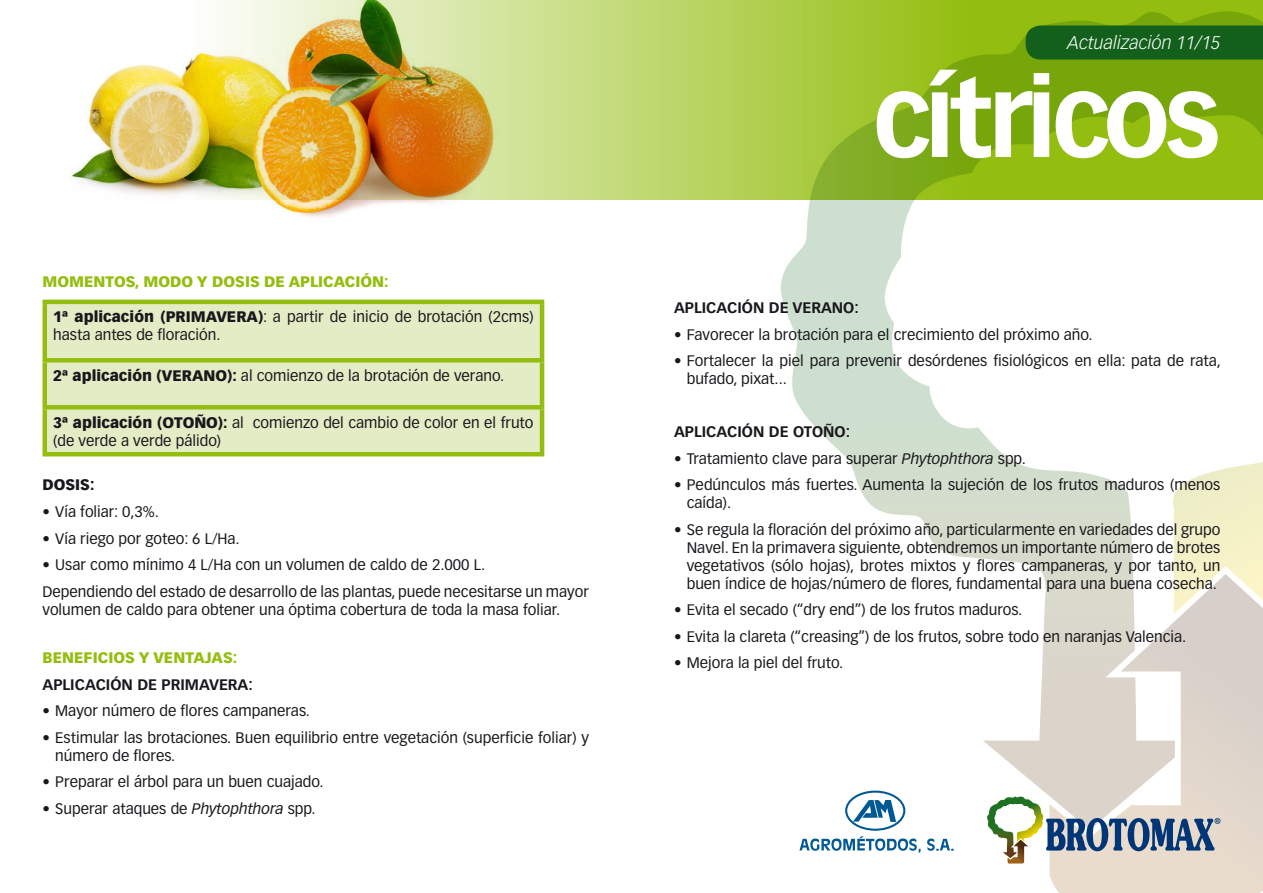
<style>
.page{position:relative;width:1263px;height:893px;background:#fff}
.page>*{position:absolute;margin:0;border:0;box-sizing:border-box;transform-origin:0 0}
.t1{font:700 108px "Vectora LH";letter-spacing:-.05em;color:#fff}
.t2{font:italic 300 18px "Vectora LH";color:#fff}
.t3{font:15px/18px "Vectora LH";color:#1a171c}
.t4{font:700 15px "Vectora LH";color:#1a171c}
.t5{font:900 15px "Vectora LH";color:#94be0f}
.t6{font:900 15px "Vectora LH";color:#1a171c}
.s1{font-weight:900}
.s2{font-style:italic}
</style>
<div class="page">
<svg style="left:500px;top:0;width:763px;height:200px;background:#bfd871"></svg>
<img style="left:69px;top:0;width:431px;height:217px">
<svg style="left:775px;top:4px;width:488px;height:827px"></svg>
<svg style="left:1040px;top:562px;width:223px;height:331px;background:#e3dcd2"></svg>
<div style="left:1025px;top:26px;width:238px;height:34px;background:#13601c"></div>
<svg style="left:846px;top:792px;width:58px;height:38px"></svg>
<div style="left:845px;top:791px;width:60px;height:40px;border:2px solid #005995;border-radius:50%"></div>
<svg style="left:853px;top:800px;width:43px;height:22px"></svg>
<svg style="left:799px;top:836px;width:122px;height:17px"></svg>
<svg style="left:927px;top:838px;width:27px;height:13px"></svg>
<div style="left:47px;top:304px;width:493px;height:148px;background:#e3ecc5"></div>
<hr style="left:43px;top:300px;width:501px;height:4px;background:#94be0f">
<hr style="left:43px;top:304px;width:4px;height:54px;background:#94be0f">
<hr style="left:540px;top:304px;width:4px;height:54px;background:#94be0f">
<div style="left:43px;top:358px;width:501px;height:5px;background:#94be0f"></div>
<hr style="left:43px;top:363px;width:4px;height:42px;background:#94be0f">
<hr style="left:540px;top:363px;width:4px;height:42px;background:#94be0f">
<hr style="left:43px;top:405px;width:501px;height:4px;background:#94be0f">
<hr style="left:43px;top:409px;width:4px;height:43px;background:#94be0f">
<hr style="left:540px;top:409px;width:4px;height:43px;background:#94be0f">
<hr style="left:43px;top:452px;width:501px;height:4px;background:#94be0f">
<svg style="left:986px;top:796px;width:234px;height:69px"></svg>
<p class="t5" style="left:43px;top:272px;width:347px">MOMENTOS, MODO Y DOSIS DE APLICACIÓN:</p>
<p class="t3" style="left:53px;top:308px;width:482px"><span class="s1">1ª aplicación (PRIMAVERA)</span>: a partir de inicio de brotación (2cms) hasta antes de floración.</p>
<p class="t3" style="left:53px;top:367px;width:452px"><span class="s1">2ª aplicación (VERANO):</span> al comienzo de la brotación de verano.</p>
<p class="t3" style="left:53px;top:414px;width:482px"><span class="s1">3ª aplicación (OTOÑO):</span> al comienzo del cambio de color en el fruto (de verde a verde pálido)</p>
<p class="t6" style="left:43px;top:476px;width:53px">DOSIS:</p>
<p class="t3" style="left:43px;top:503px;width:118px">• Vía foliar: 0,3%.</p>
<p class="t3" style="left:43px;top:529px;width:199px">• Vía riego por goteo: 6 L/Ha.</p>
<p class="t3" style="left:43px;top:552px;width:548px;line-height:26.5px">• Usar como mínimo 4 L/Ha con un volumen de caldo de 2.000 L.<br>Dependiendo del estado de desarrollo de las plantas, puede necesitarse un mayor</p>
<p class="t3" style="left:43px;top:600px;width:519px">volumen de caldo para obtener una óptima cobertura de toda la masa foliar.</p>
<p class="t5" style="left:43px;top:648px;width:196px">BENEFICIOS Y VENTAJAS:</p>
<p class="t4" style="left:43px;top:675px;width:212px">APLICACIÓN DE PRIMAVERA:</p>
<p class="t3" style="left:43px;top:702px;width:269px">• Mayor número de flores campaneras.</p>
<p class="t3" style="left:55px;top:729px;width:535px;text-indent:-13px">• Estimular las brotaciones. Buen equilibrio entre vegetación (superficie foliar) y número de flores.</p>
<p class="t3" style="left:43px;top:773px;width:283px">• Preparar el árbol para un buen cuajado.</p>
<p class="t3" style="left:43px;top:800px;width:275px">• Superar ataques de <span class="s2">Phytophthora</span> spp.</p>
<p class="t2" style="left:1067px;top:31px;width:154px">Actualización 11/15</p>
<h1 class="t1" style="left:872px;top:53px;width:350px">cítricos</h1>
<p class="t4" style="left:674px;top:299px;width:186px">APLICACIÓN DE VERANO:</p>
<p class="t3" style="left:674px;top:326px;width:420px">• Favorecer la brotación para el crecimiento del próximo año.</p>
<p class="t3" style="left:687px;top:352px;width:536px;text-indent:-13px">• Fortalecer la piel para prevenir desórdenes fisiológicos en ella: pata de rata, bufado, pixat...</p>
<p class="t4" style="left:674px;top:423px;width:178px">APLICACIÓN DE OTOÑO:</p>
<p class="t3" style="left:674px;top:450px;width:353px">• Tratamiento clave para superar <span class="s2">Phytophthora</span> spp.</p>
<p class="t3" style="left:687px;top:476px;width:535px;text-indent:-13px">• Pedúnculos más fuertes. Aumenta la sujeción de los frutos maduros (menos caída).</p>
<p class="t3" style="left:687px;top:521px;width:535px;text-align:justify;text-indent:-13px">• Se regula la floración del próximo año, particularmente en variedades del grupo Navel. En la primavera siguiente, obtendremos un importante número de brotes vegetativos (sólo hojas), brotes mixtos y flores campaneras, y por tanto, un buen índice de hojas/número de flores, fundamental para una buena cosecha.</p>
<p class="t3" style="left:674px;top:601px;width:350px">• Evita el secado (“dry end”) de los frutos maduros.</p>
<p class="t3" style="left:674px;top:628px;width:514px">• Evita la clareta (“creasing”) de los frutos, sobre todo en naranjas Valencia.</p>
<p class="t3" style="left:674px;top:654px;width:171px">• Mejora la piel del fruto.</p>
</div>
